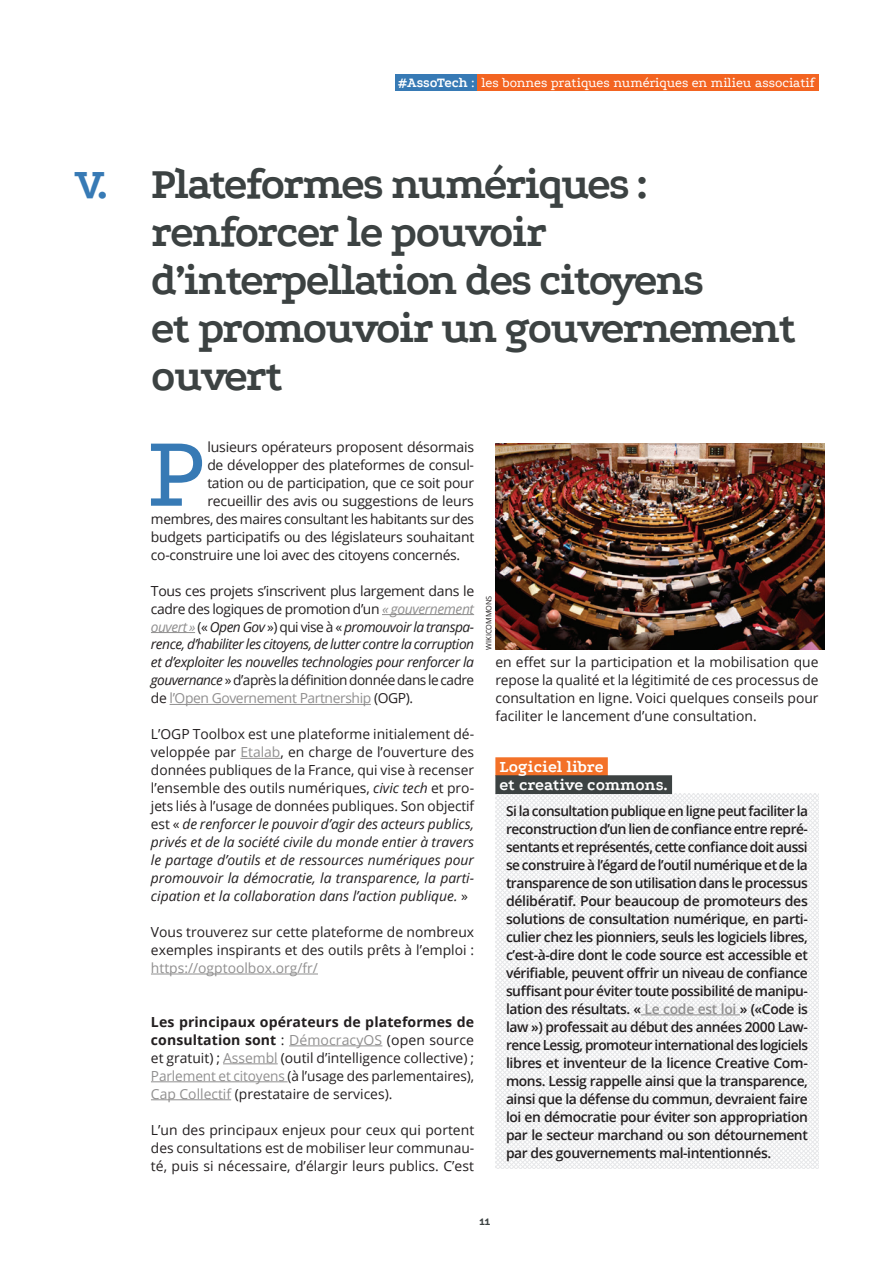
<style>
.page{position:relative;width:893px;height:1263px;background:#fff}
.page>*{position:absolute;margin:0;border:0;box-sizing:border-box;transform-origin:0 0}
.t1{font:105.45px "Podkova";color:#377ab5}
.t2{font:700 45px/48px "Podkova";letter-spacing:-.045em;color:#3c4242}
.t3{font:700 16.8px/18px "Podkova";color:#fff}
.t4{font:14.1px "Podkova";color:#fff}
.t5{font:13.8px/18px "Open Sans";letter-spacing:-.015em;color:#231f20;text-align:justify}
.t6{font:600 13.8px/18px "Open Sans";letter-spacing:-.03em;color:#231f20;text-align:justify}
.t7{font:italic 13.8px/18px "Open Sans";letter-spacing:-.015em;color:#231f20;text-align:justify}
.t8{font:13.8px "Open Sans";color:#908f8f}
.t9{font:800 10.8px "Podkova";color:#3c4242}
.t10{font:7.5px "Open Sans";letter-spacing:-.005em;color:#231f20}
.s1{font-weight:700}
.s2{color:#377ab5}
.s3{font-style:normal}
.s4{color:#908f8f}
.s5{font-style:normal;color:#908f8f}
</style>
<div class="page">
<div style="left:395px;top:74px;width:82px;height:17px;background:#377ab5"></div>
<div style="left:477px;top:74px;width:342px;height:17px;background:#f36421"></div>
<hr style="left:382px;top:614px;width:92px;height:1px;background:#908f8f">
<hr style="left:151px;top:632px;width:44px;height:1px;background:#908f8f">
<hr style="left:170px;top:704px;width:201px;height:1px;background:#908f8f">
<hr style="left:240px;top:758px;width:40px;height:1px;background:#908f8f">
<hr style="left:151px;top:974px;width:167px;height:1px;background:#908f8f">
<hr style="left:289px;top:1045px;width:93px;height:1px;background:#908f8f">
<hr style="left:223px;top:1063px;width:55px;height:1px;background:#908f8f">
<hr style="left:151px;top:1081px;width:137px;height:1px;background:#908f8f">
<hr style="left:151px;top:1099px;width:80px;height:1px;background:#908f8f">
<svg style="left:735px;top:794px;width:5px;height:374px"></svg>
<svg style="left:726px;top:794px;width:5px;height:374px"></svg>
<svg style="left:717px;top:794px;width:5px;height:374px"></svg>
<svg style="left:708px;top:794px;width:5px;height:374px"></svg>
<svg style="left:699px;top:794px;width:5px;height:374px"></svg>
<svg style="left:690px;top:794px;width:5px;height:374px"></svg>
<svg style="left:686px;top:794px;width:4px;height:374px"></svg>
<svg style="left:681px;top:794px;width:5px;height:374px"></svg>
<svg style="left:677px;top:794px;width:4px;height:374px"></svg>
<svg style="left:672px;top:794px;width:5px;height:374px"></svg>
<svg style="left:668px;top:794px;width:4px;height:374px"></svg>
<svg style="left:663px;top:794px;width:5px;height:374px"></svg>
<svg style="left:659px;top:794px;width:4px;height:374px"></svg>
<svg style="left:654px;top:794px;width:5px;height:374px"></svg>
<svg style="left:650px;top:794px;width:4px;height:374px"></svg>
<svg style="left:645px;top:794px;width:5px;height:374px"></svg>
<svg style="left:641px;top:794px;width:4px;height:374px"></svg>
<svg style="left:636px;top:794px;width:5px;height:374px"></svg>
<svg style="left:632px;top:794px;width:4px;height:374px"></svg>
<svg style="left:627px;top:794px;width:5px;height:374px"></svg>
<svg style="left:623px;top:794px;width:4px;height:374px"></svg>
<svg style="left:618px;top:794px;width:5px;height:374px"></svg>
<svg style="left:614px;top:794px;width:4px;height:374px"></svg>
<svg style="left:495px;top:794px;width:119px;height:374px"></svg>
<hr style="left:641px;top:1014px;width:99px;height:1px;background:#908f8f">
<div style="left:495px;top:757px;width:113px;height:19px;background:#f37128"></div>
<div style="left:495px;top:775px;width:177px;height:19px;background:#3c4242"></div>
<img style="left:495px;top:443px;width:330px;height:206px">
<p class="t4" style="left:398px;top:73px;width:418px"><span class="s1">#AssoTech</span> : les bonnes pratiques numériques en milieu associatif</p>
<h2 class="t2" style="left:151px;top:158px;width:647px;text-indent:-76px"><span class="s2">V.</span> Plateformes numériques : renforcer le pouvoir d’interpellation des citoyens<br>et promouvoir un gouvernement ouvert</h2>
<h1 class="t1" style="left:147px;top:403px;width:59px">P</h1>
<p class="t5" style="left:207px;top:437px;width:268px">lusieurs opérateurs proposent désormais</p>
<p class="t5" style="left:207px;top:455px;width:268px">de développer des plateformes de consul-</p>
<p class="t5" style="left:207px;top:473px;width:268px">tation ou de participation, que ce soit pour</p>
<p class="t5" style="left:207px;top:491px;width:268px">recueillir des avis ou suggestions de leurs</p>
<p class="t5" style="left:151px;top:509px;width:325px">membres, des maires consultant les habitants sur des</p>
<p class="t5" style="left:151px;top:527px;width:325px">budgets participatifs ou des législateurs souhaitant</p>
<p class="t5" style="left:151px;top:545px;width:311px">co-construire une loi avec des citoyens concernés.</p>
<p class="t7" style="left:151px;top:581px;width:325px"><span class="s3">Tous ces projets s’inscrivent plus largement dans le cadre des logiques de promotion d’un</span> <span class="s4">« gouvernement ouvert »</span> <span class="s3">(«</span> Open Gov <span class="s3">») qui vise à «</span> promouvoir la transpa&shy;rence, d’habiliter les citoyens, de lutter contre la corruption et d’exploiter les nouvelles technologies pour renforcer la gouvernance <span class="s3">» d’après la définition donnée dans le cadre de</span> <span class="s5">l’Open Governement Partnership</span> <span class="s3">(OGP).</span></p>
<p class="t7" style="left:151px;top:725px;width:325px"><span class="s3">L’OGP Toolbox est une plateforme initialement dé&shy;veloppée par</span> <span class="s5">Etalab</span><span class="s3">, en charge de l’ouverture des données publiques de la France, qui vise à recenser l’ensemble des outils numériques,</span> civic tech <span class="s3">et pro&shy;jets liés à l’usage de données publiques. Son objectif est «</span> de renforcer le pouvoir d’agir des acteurs publics, privés et de la société civile du monde entier à travers le partage d’outils et de ressources numériques pour promouvoir la démocratie, la transparence, la parti&shy;cipation et la collaboration dans l’action publique. <span class="s3">»</span></p>
<p class="t5" style="left:151px;top:923px;width:325px">Vous trouverez sur cette plateforme de nombreux exemples inspirants et des outils prêts à l’emploi :</p>
<p class="t8" style="left:151px;top:958px;width:169px">https://ogptoolbox.org/fr/</p>
<p class="t5" style="left:151px;top:1012px;width:325px"><span class="s1">Les principaux opérateurs de plateformes de consultation sont</span> : <span class="s4">DémocracyOS</span> (open source et gratuit) ; <span class="s4">Assembl</span> (outil d’intelligence collective) ; <span class="s4">Parlement et citoyens</span> (à l’usage des parlementaires), <span class="s4">Cap Collectif</span> (prestataire de services).</p>
<p class="t5" style="left:151px;top:1120px;width:325px">L’un des principaux enjeux pour ceux qui portent des consultations est de mobiliser leur communau&shy;té, puis si nécessaire, d’élargir leurs publics. C’est</p>
<p class="t10" style="left:484px;top:650px;width:56px;rotate:-90deg">WIKICOMMONS</p>
<p class="t5" style="left:495px;top:653px;width:325px">en effet sur la participation et la mobilisation que repose la qualité et la légitimité de ces processus de consultation en ligne. Voici quelques conseils pour faciliter le lancement d’une consultation.</p>
<p class="t3" style="left:499px;top:757px;width:170px">Logiciel libre<br>et creative commons.</p>
<p class="t6" style="left:506px;top:802px;width:304px">Si la consultation publique en ligne peut faciliter la reconstruction d’un lien de confiance entre repré&shy;sentants et représentés, cette confiance doit aussi se construire à l’égard de l’outil numérique et de la transparence de son utilisation dans le processus délibératif. Pour beaucoup de promoteurs des solutions de consultation numérique, en parti&shy;culier chez les pionniers, seuls les logiciels libres, c’est-à-dire dont le code source est accessible et vérifiable, peuvent offrir un niveau de confiance suffisant pour éviter toute possibilité de manipu&shy;lation des résultats. « <span class="s4">Le code est loi</span> » («Code is law ») professait au début des années 2000 Law&shy;rence Lessig, promoteur international des logiciels libres et inventeur de la licence Creative Com&shy;mons. Lessig rappelle ainsi que la transparence, ainsi que la défense du commun, devraient faire loi en démocratie pour éviter son appropriation par le secteur marchand ou son détournement par des gouvernements mal-intentionnés.</p>
<p class="t9" style="left:479px;top:1213px;width:12px">11</p>
</div>
